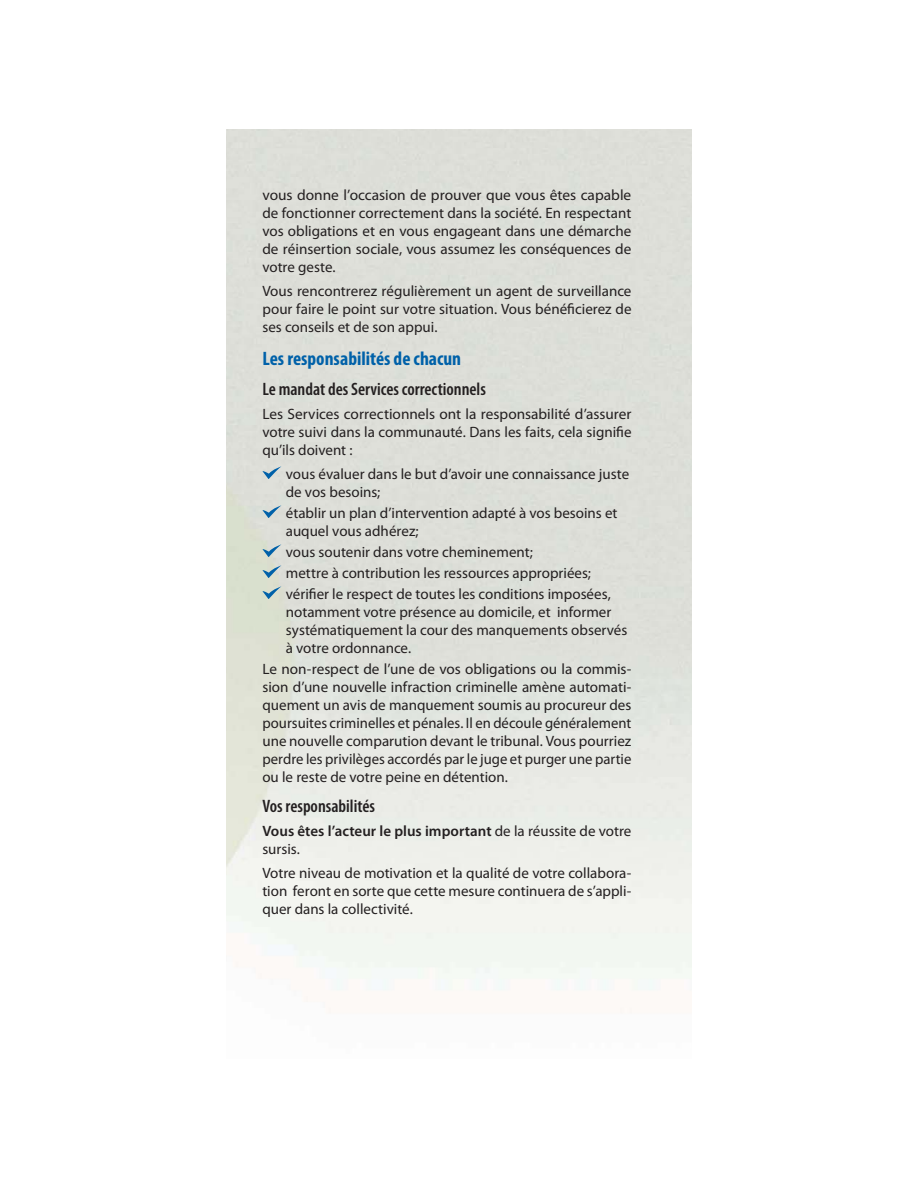
<style>
.page{position:relative;width:918px;height:1188px;background:#fff}
.page>*{position:absolute;margin:0;border:0;box-sizing:border-box;transform-origin:0 0}
.t1{font:700 condensed 19.5px "Myriad Pro";color:#0061a9}
.t2{font:600 condensed 18px "Myriad Pro";color:#231f20}
.t3{font:15px/18px "Myriad Pro";color:#231f20;text-align:justify}
.t4{font:600 15px/18px "Myriad Pro";color:#231f20}
.s1{font-weight:400}
</style>
<div class="page">
<svg style="left:262px;top:466px;width:19px;height:13px"></svg>
<svg style="left:262px;top:506px;width:19px;height:12px"></svg>
<svg style="left:262px;top:544px;width:19px;height:13px"></svg>
<svg style="left:262px;top:566px;width:19px;height:12px"></svg>
<svg style="left:262px;top:586px;width:19px;height:13px"></svg>
<p class="t3" style="left:262px;top:187px;width:370px">vous donne l’occasion de prouver que vous êtes capable de fonctionner correctement dans la société. En respectant vos obligations et en vous engageant dans une démarche de réinsertion sociale, vous assumez les conséquences de votre geste.</p>
<p class="t3" style="left:262px;top:283px;width:371px">Vous rencontrerez régulièrement un agent de surveillance pour faire le point sur votre situation. Vous bénéficierez de ses conseils et de son appui.</p>
<h1 class="t1" style="left:262px;top:347px;width:200px">Les responsabilités de chacun</h1>
<p class="t2" style="left:262px;top:383px;width:225px">Le mandat des Services correctionnels</p>
<p class="t3" style="left:262px;top:406px;width:371px">Les Services correctionnels ont la responsabilité d’assurer votre suivi dans la communauté. Dans les faits, cela signifie qu’ils doivent :</p>
<p class="t3" style="left:286px;top:466px;width:345px">vous évaluer dans le but d’avoir une connaissance juste de vos besoins;</p>
<p class="t3" style="left:286px;top:505px;width:333px">établir un plan d’intervention adapté à vos besoins et auquel vous adhérez;</p>
<p class="t3" style="left:286px;top:543px;width:327px;line-height:21px;text-align:left">vous soutenir dans votre cheminement;<br>mettre à contribution les ressources appropriées; vérifier le respect de toutes les conditions imposées,</p>
<p class="t3" style="left:286px;top:604px;width:343px;text-align:left">notamment votre présence au domicile, et informer systématiquement la cour des manquements observés à votre ordonnance.</p>
<p class="t3" style="left:262px;top:661px;width:371px">Le non-respect de l’une de vos obligations ou la commis&shy;sion d’une nouvelle infraction criminelle amène automati&shy;quement un avis de manquement soumis au procureur des poursuites criminelles et pénales. Il en découle généralement une nouvelle comparution devant le tribunal. Vous pourriez perdre les privilèges accordés par le juge et purger une partie ou le reste de votre peine en détention.</p>
<p class="t2" style="left:262px;top:800px;width:114px">Vos responsabilités</p>
<p class="t4" style="left:262px;top:822px;width:371px">Vous êtes l’acteur le plus important <span class="s1">de la réussite de votre sursis.</span></p>
<p class="t3" style="left:262px;top:865px;width:371px">Votre niveau de motivation et la qualité de votre collabora&shy;tion feront en sorte que cette mesure continuera de s’appli&shy;quer dans la collectivité.</p>
</div>
